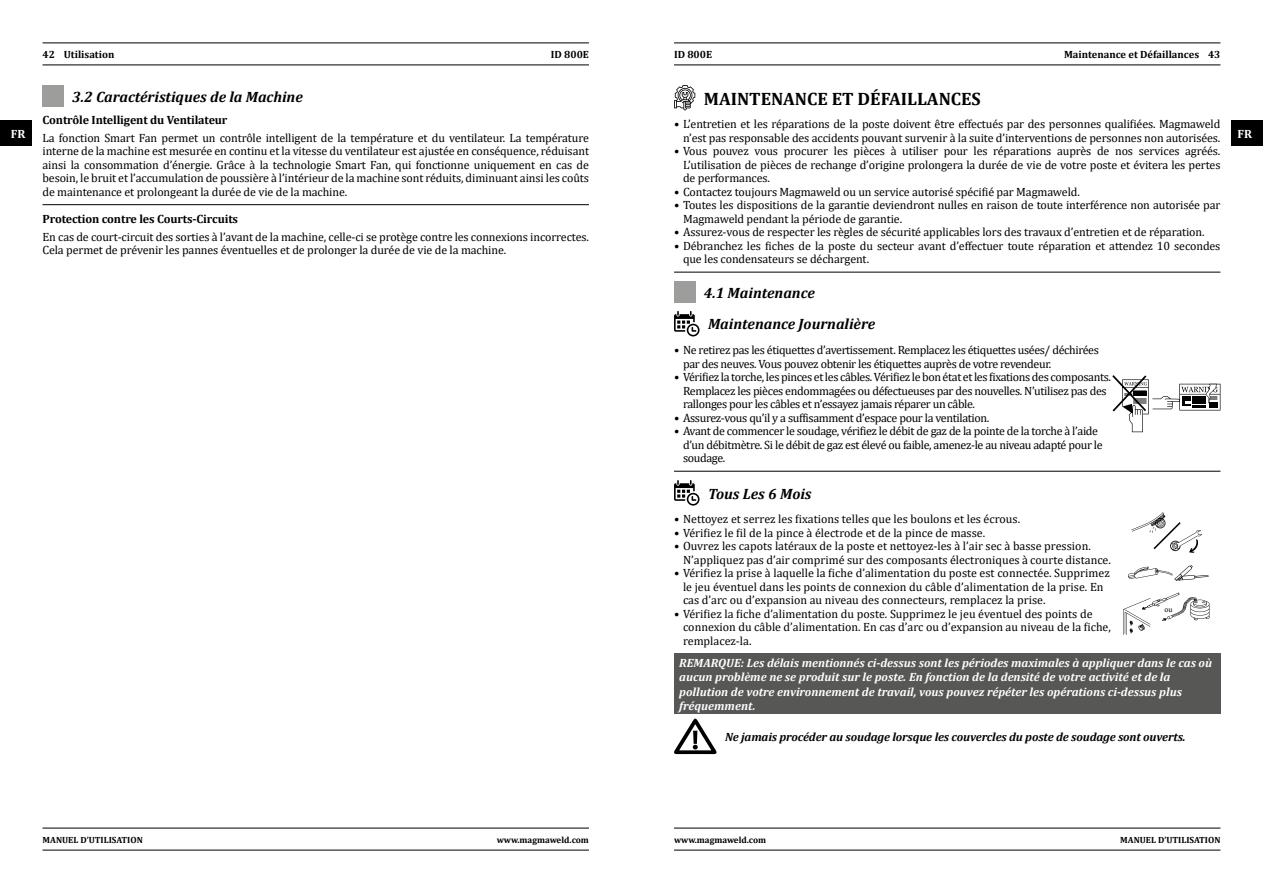
<style>
.page{position:relative;width:1263px;height:893px;background:#fff}
.page>*{position:absolute;margin:0;border:0;box-sizing:border-box;transform-origin:0 0}
.t1{font:700 18px "Cambria";color:#000}
.t2{font:italic 700 15px/31.5px "Cambria";color:#000}
.t3{font:12px/13.5px "Cambria";letter-spacing:-.01em;color:#000}
.t4{font:12px/13.5px "Cambria";letter-spacing:-.03em;color:#000}
.t5{font:italic 700 12px/14.4px "Cambria";color:#fff}
.t6{font:italic 700 12px "Cambria";letter-spacing:-.01em;color:#000}
.t7{font:700 12px "Cambria";letter-spacing:-.01em;color:#000}
.t8{font:700 12px "Cambria";color:#fff}
.t9{font:700 10.5px "Cambria";color:#000}
.t10{font:700 9px "Cambria";color:#000}
.t11{font:7.5px "Cambria";color:#000}
</style>
<div class="page">
<div style="left:0;top:121px;width:32px;height:25px;background:#000"></div>
<hr style="left:43px;top:828px;width:546px;height:1px;background:#000">
<hr style="left:43px;top:850px;width:546px;height:1px;background:#000">
<hr style="left:674px;top:828px;width:546px;height:1px;background:#000">
<hr style="left:674px;top:850px;width:546px;height:1px;background:#000">
<hr style="left:43px;top:43px;width:546px;height:1px;background:#000">
<hr style="left:43px;top:65px;width:546px;height:1px;background:#000">
<hr style="left:674px;top:43px;width:546px;height:1px;background:#000">
<hr style="left:674px;top:65px;width:546px;height:1px;background:#000">
<div style="left:1231px;top:121px;width:32px;height:25px;background:#000"></div>
<svg style="left:674px;top:719px;width:43px;height:35px"></svg>
<hr style="left:674px;top:272px;width:546px;height:1px;background:#000">
<svg style="left:674px;top:85px;width:21px;height:25px"></svg>
<div style="left:674px;top:281px;width:21px;height:21px;background:#9d9d9c"></div>
<svg style="left:674px;top:311px;width:25px;height:25px"></svg>
<svg style="left:1112px;top:375px;width:108px;height:57px"></svg>
<div style="left:674px;top:653px;width:546px;height:61px;background:#575756"></div>
<hr style="left:674px;top:471px;width:546px;height:1px;background:#000">
<svg style="left:674px;top:480px;width:25px;height:26px"></svg>
<svg style="left:1128px;top:565px;width:81px;height:16px"></svg>
<svg style="left:1123px;top:593px;width:87px;height:42px"></svg>
<svg style="left:1131px;top:512px;width:71px;height:41px"></svg>
<hr style="left:43px;top:204px;width:546px;height:1px;background:#000">
<div style="left:43px;top:85px;width:21px;height:21px;background:#9d9d9c"></div>
<p class="t8" style="left:11px;top:125px;width:16px">FR</p>
<p class="t9" style="left:1064px;top:47px;width:137px">Maintenance et Défaillances</p>
<p class="t9" style="left:64px;top:47px;width:52px">Utilisation</p>
<p class="t9" style="left:43px;top:47px;width:14px">42</p>
<p class="t9" style="left:1208px;top:47px;width:14px">43</p>
<p class="t9" style="left:551px;top:47px;width:40px">ID 800E</p>
<p class="t9" style="left:674px;top:47px;width:40px">ID 800E</p>
<p class="t2" style="left:72px;top:80px;width:232px">3.2 Caractéristiques de la Machine</p>
<p class="t7" style="left:43px;top:112px;width:186px">Contrôle Intelligent du Ventilateur</p>
<p class="t3" style="left:42px;top:131px;width:548px;text-align:justify">La fonction Smart Fan permet un contrôle intelligent de la température et du ventilateur. La température interne de la machine est mesurée en continu et la vitesse du ventilateur est ajustée en conséquence, réduisant ainsi la consommation d’énergie. Grâce à la technologie Smart Fan, qui fonctionne uniquement en cas de besoin, le bruit et l’accumulation de poussière à l’intérieur de la machine sont réduits, diminuant ainsi les coûts de maintenance et prolongeant la durée de vie de la machine.</p>
<p class="t3" style="left:42px;top:230px;width:548px">En cas de court-circuit des sorties à l’avant de la machine, celle-ci se protège contre les connexions incorrectes.<br>Cela permet de prévenir les pannes éventuelles et de prolonger la durée de vie de la machine.</p>
<p class="t7" style="left:43px;top:210px;width:197px">Protection contre les Courts-Circuits</p>
<h1 class="t1" style="left:704px;top:86px;width:279px">MAINTENANCE ET DÉFAILLANCES</h1>
<p class="t3" style="left:674px;top:117px;width:548px;text-align:right">• L’entretien et les réparations de la poste doivent être effectués par des personnes qualifiées. Magmaweld n’est pas responsable des accidents pouvant survenir à la suite d’interventions de personnes non autorisées.</p>
<p class="t3" style="left:683px;top:144px;width:539px;text-align:justify;text-indent:-9px">• Vous pouvez vous procurer les pièces à utiliser pour les réparations auprès de nos services agréés.<br>L’utilisation de pièces de rechange d’origine prolongera la durée de vie de votre poste et évitera les pertes de performances.</p>
<p class="t3" style="left:674px;top:185px;width:407px">• Contactez toujours Magmaweld ou un service autorisé spécifié par Magmaweld.</p>
<p class="t3" style="left:683px;top:198px;width:539px;text-indent:-9px">• Toutes les dispositions de la garantie deviendront nulles en raison de toute interférence non autorisée par<br>Magmaweld pendant la période de garantie.</p>
<p class="t3" style="left:674px;top:225px;width:532px">• Assurez-vous de respecter les règles de sécurité applicables lors des travaux d’entretien et de réparation.</p>
<p class="t3" style="left:683px;top:239px;width:539px;text-indent:-9px">• Débranchez les fiches de la poste du secteur avant d’effectuer toute réparation et attendez 10 secondes que les condensateurs se déchargent.</p>
<p class="t2" style="left:704px;top:276px;width:173px">4.1 Maintenance<br>Maintenance Journalière</p>
<p class="t4" style="left:683px;top:343px;width:417px;text-indent:-9px">• Ne retirez pas les étiquettes d’avertissement. Remplacez les étiquettes usées/ déchirées par des neuves. Vous pouvez obtenir les étiquettes auprès de votre revendeur.</p>
<p class="t4" style="left:683px;top:370px;width:429px;text-indent:-9px">• Vérifiez la torche, les pinces et les câbles. Vérifiez le bon état et les fixations des composants.<br>Remplacez les pièces endommagées ou défectueuses par des nouvelles. N’utilisez pas des rallonges pour les câbles et n’essayez jamais réparer un câble.</p>
<p class="t4" style="left:674px;top:411px;width:317px">• Assurez-vous qu’il y a suffisamment d’espace pour la ventilation.</p>
<p class="t4" style="left:683px;top:424px;width:421px;text-indent:-9px">• Avant de commencer le soudage, vérifiez le débit de gaz de la pointe de la torche à l’aide d’un débitmètre. Si le débit de gaz est élevé ou faible, amenez-le au niveau adapté pour le soudage.</p>
<p class="t2" style="left:708px;top:477px;width:105px">Tous Les 6 Mois</p>
<p class="t3" style="left:674px;top:513px;width:348px">• Nettoyez et serrez les fixations telles que les boulons et les écrous.</p>
<p class="t3" style="left:674px;top:526px;width:313px">• Vérifiez le fil de la pince à électrode et de la pince de masse.</p>
<p class="t3" style="left:683px;top:540px;width:429px;text-indent:-9px">• Ouvrez les capots latéraux de la poste et nettoyez-les à l’air sec à basse pression.<br>N’appliquez pas d’air comprimé sur des composants électroniques à courte distance.</p>
<p class="t3" style="left:683px;top:567px;width:428px;text-indent:-9px">• Vérifiez la prise à laquelle la fiche d’alimentation du poste est connectée. Supprimez le jeu éventuel dans les points de connexion du câble d’alimentation de la prise. En cas d’arc ou d’expansion au niveau des connecteurs, remplacez la prise.</p>
<p class="t3" style="left:683px;top:607px;width:429px;text-indent:-9px">• Vérifiez la fiche d’alimentation du poste. Supprimez le jeu éventuel des points de connexion du câble d’alimentation. En cas d’arc ou d’expansion au niveau de la fiche, remplacez-la.</p>
<p class="t11" style="left:1164px;top:605px;width:10px">ou</p>
<p class="t5" style="left:679px;top:655px;width:534px">REMARQUE: Les délais mentionnés ci-dessus sont les périodes maximales à appliquer dans le cas où aucun problème ne se produit sur le poste. En fonction de la densité de votre activité et de la pollution de votre environnement de travail, vous pouvez répéter les opérations ci-dessus plus fréquemment.</p>
<p class="t6" style="left:725px;top:728px;width:462px">Ne jamais procéder au soudage lorsque les couvercles du poste de soudage sont ouverts.</p>
<p class="t8" style="left:1237px;top:125px;width:16px">FR</p>
<p class="t10" style="left:43px;top:833px;width:102px">MANUEL D’UTILISATION</p>
<p class="t10" style="left:497px;top:833px;width:94px">www.magmaweld.com</p>
<p class="t10" style="left:674px;top:833px;width:94px">www.magmaweld.com</p>
<p class="t10" style="left:1120px;top:833px;width:102px">MANUEL D’UTILISATION</p>
</div>
